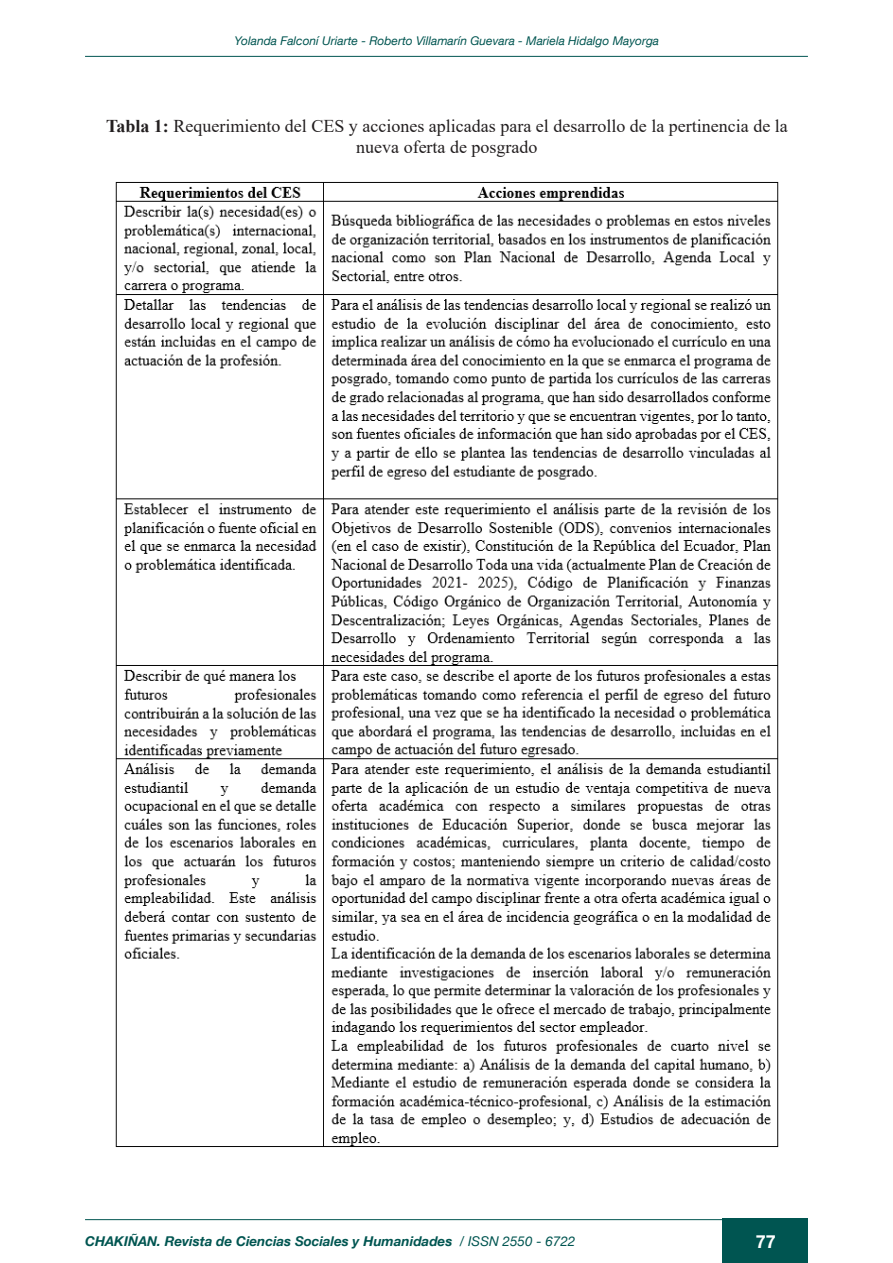
<style>
.page{position:relative;width:893px;height:1263px;background:#fff}
.page>*{position:absolute;margin:0;border:0;box-sizing:border-box;transform-origin:0 0}
.ANGLES{font:18px/21.6px "Times New Roman";color:#231f20;text-align:center}
.t1{font:700 18px "Helvetica Neue LT Com";color:#fff}
.t2{font:italic 700 13.5px "Helvetica Neue LT Com";color:#005551}
.t3{font:italic 12px "Helvetica Neue LT Com";color:#005551}
.s1{font-weight:700}
.s2{font-weight:400}
</style>
<div class="page">
<hr style="left:85px;top:56px;width:723px;height:1px;background:#005551">
<div style="left:723px;top:1219px;width:85px;height:44px;background:#005551"></div>
<hr style="left:85px;top:1219px;width:723px;height:1px;background:#005551">
<img style="left:115px;top:181px;width:664px;height:966px">
<p class="t3" style="left:235px;top:33px;width:426px">Yolanda Falconí Uriarte - Roberto Villamarín Guevara - Mariela Hidalgo Mayorga</p>
<p class="ANGLES" style="left:106px;top:114px;width:683px"><span class="s1">Tabla 1:</span> Requerimiento del CES y acciones aplicadas para el desarrollo de la pertinencia de la nueva oferta de posgrado</p>
<p class="t2" style="left:85px;top:1232px;width:492px">CHAKIÑAN. Revista de Ciencias Sociales y Humanidades <span class="s2">/ ISSN 2550 - 6722</span></p>
<p class="t1" style="left:756px;top:1230px;width:22px">77</p>
</div>
